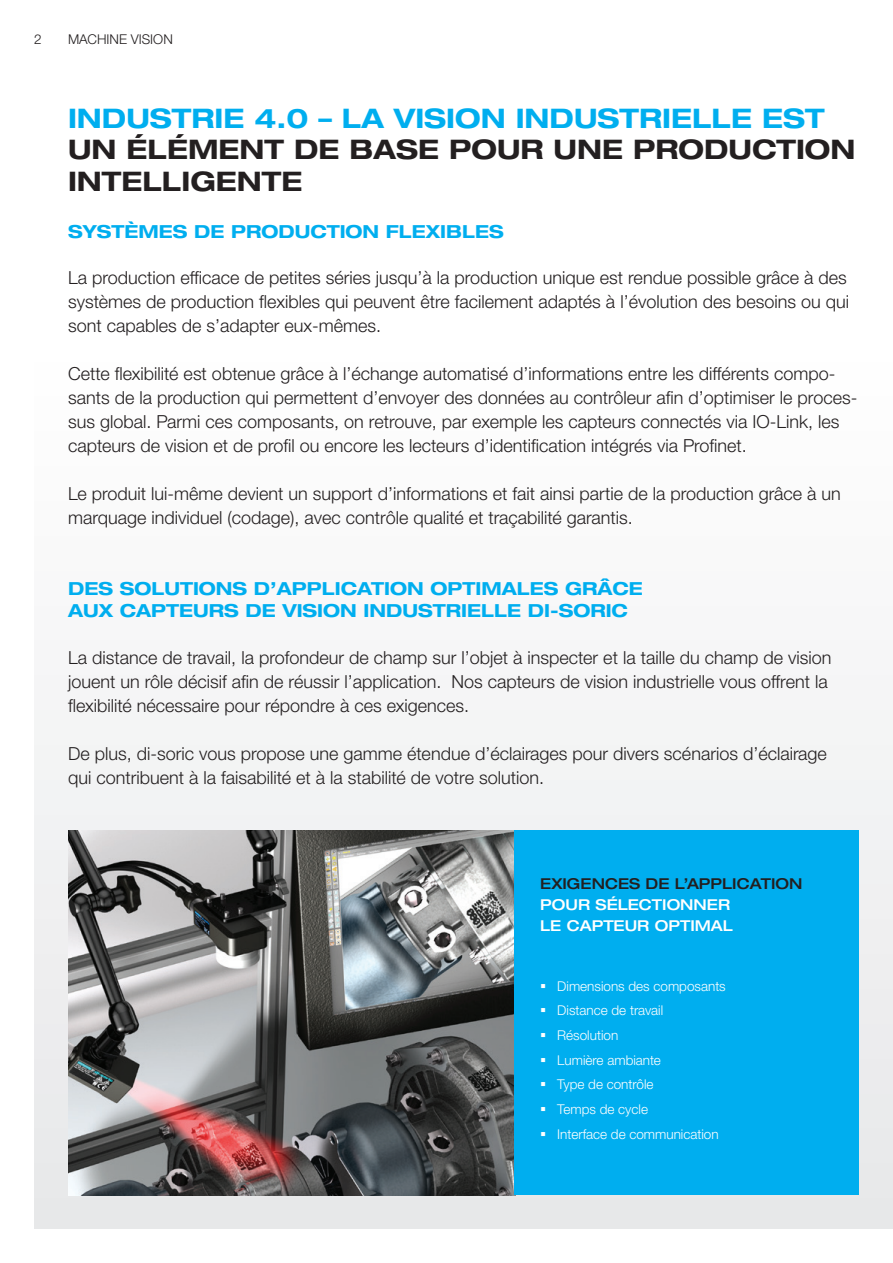
<style>
.page{position:relative;width:893px;height:1263px;background:#fff}
.page>*{position:absolute;margin:0;border:0;box-sizing:border-box;transform-origin:0 0}
.t1{font:700 expanded 27px/31.5px "Helvetica Neue LTW1 G";color:#231f20}
.t2{font:700 expanded 27px "Helvetica Neue LTW1 G";color:#00aeef}
.t3{font:300 18px/24px "Helvetica Neue LTW1 G";color:#231f20}
.t4{font:700 expanded 18px/22.5px "Helvetica Neue LTW1 G";color:#00aeef}
.t5{font:500 expanded 15px/21px "Helvetica Neue LTW1 G";color:#fff}
.t6{font:500 expanded 15px "Helvetica Neue LTW1 G";color:#231f20}
.t7{font:300 13.5px "Helvetica Neue LTW1 G";color:#fff}
.t8{font:300 13.5px "Helvetica Neue LTW1 G";color:#231f20}
</style>
<div class="page">
<div style="left:34px;top:340px;width:859px;height:889px;background:linear-gradient(to bottom,#fff,#e7e7e9)"></div>
<img style="left:68px;top:830px;width:447px;height:365px">
<div style="left:515px;top:830px;width:344px;height:365px;background:#00aeef"></div>
<p class="t8" style="left:34px;top:31px;width:9px">2</p>
<p class="t8" style="left:68px;top:31px;width:106px">MACHINE VISION</p>
<h1 class="t2" style="left:68px;top:100px;width:758px">INDUSTRIE 4.0 – LA VISION INDUSTRIELLE EST</h1>
<h1 class="t1" style="left:68px;top:133px;width:789px">UN ÉLÉMENT DE BASE POUR UNE PRODUCTION<br>INTELLIGENTE</h1>
<p class="t4" style="left:68px;top:219px;width:437px">SYSTÈMES DE PRODUCTION FLEXIBLES</p>
<p class="t3" style="left:68px;top:266px;width:782px;text-align:justify">La production efficace de petites séries jusqu’à la production unique est rendue possible grâce à des systèmes de production flexibles qui peuvent être facilement adaptés à l’évolution des besoins ou qui sont capables de s’adapter eux-mêmes.</p>
<p class="t3" style="left:68px;top:362px;width:791px">Cette flexibilité est obtenue grâce à l’échange automatisé d’informations entre les différents compo&shy;sants de la production qui permettent d’envoyer des données au contrôleur afin d’optimiser le proces&shy;sus global. Parmi ces composants, on retrouve, par exemple les capteurs connectés via IO-Link, les capteurs de vision et de profil ou encore les lecteurs d’identification intégrés via Profinet.</p>
<p class="t3" style="left:68px;top:482px;width:774px">Le produit lui-même devient un support d’informations et fait ainsi partie de la production grâce à un marquage individuel (codage), avec contrôle qualité et traçabilité garantis.</p>
<p class="t4" style="left:68px;top:576px;width:576px">DES SOLUTIONS D’APPLICATION OPTIMALES GRÂCE<br>AUX CAPTEURS DE VISION INDUSTRIELLE DI-SORIC</p>
<p class="t3" style="left:68px;top:645px;width:765px">La distance de travail, la profondeur de champ sur l’objet à inspecter et la taille du champ de vision jouent un rôle décisif afin de réussir l’application. Nos capteurs de vision industrielle vous offrent la flexibilité nécessaire pour répondre à ces exigences.</p>
<p class="t3" style="left:68px;top:741px;width:760px">De plus, di-soric vous propose une gamme étendue d’éclairages pour divers scénarios d’éclairage qui contribuent à la faisabilité et à la stabilité de votre solution.</p>
<p class="t6" style="left:540px;top:874px;width:264px">EXIGENCES DE L’APPLICATION</p>
<p class="t5" style="left:540px;top:893px;width:194px">POUR SÉLECTIONNER<br>LE CAPTEUR OPTIMAL</p>
<p class="t7" style="left:540px;top:977px;width:187px">▪ Dimensions des composants</p>
<p class="t7" style="left:540px;top:1002px;width:124px">▪ Distance de travail</p>
<p class="t7" style="left:540px;top:1027px;width:80px">▪ Résolution</p>
<p class="t7" style="left:540px;top:1051px;width:122px">▪ Lumière ambiante</p>
<p class="t7" style="left:540px;top:1076px;width:115px">▪ Type de contrôle</p>
<p class="t7" style="left:540px;top:1101px;width:109px">▪ Temps de cycle</p>
<p class="t7" style="left:540px;top:1126px;width:180px">▪ Interface de communication</p>
</div>
